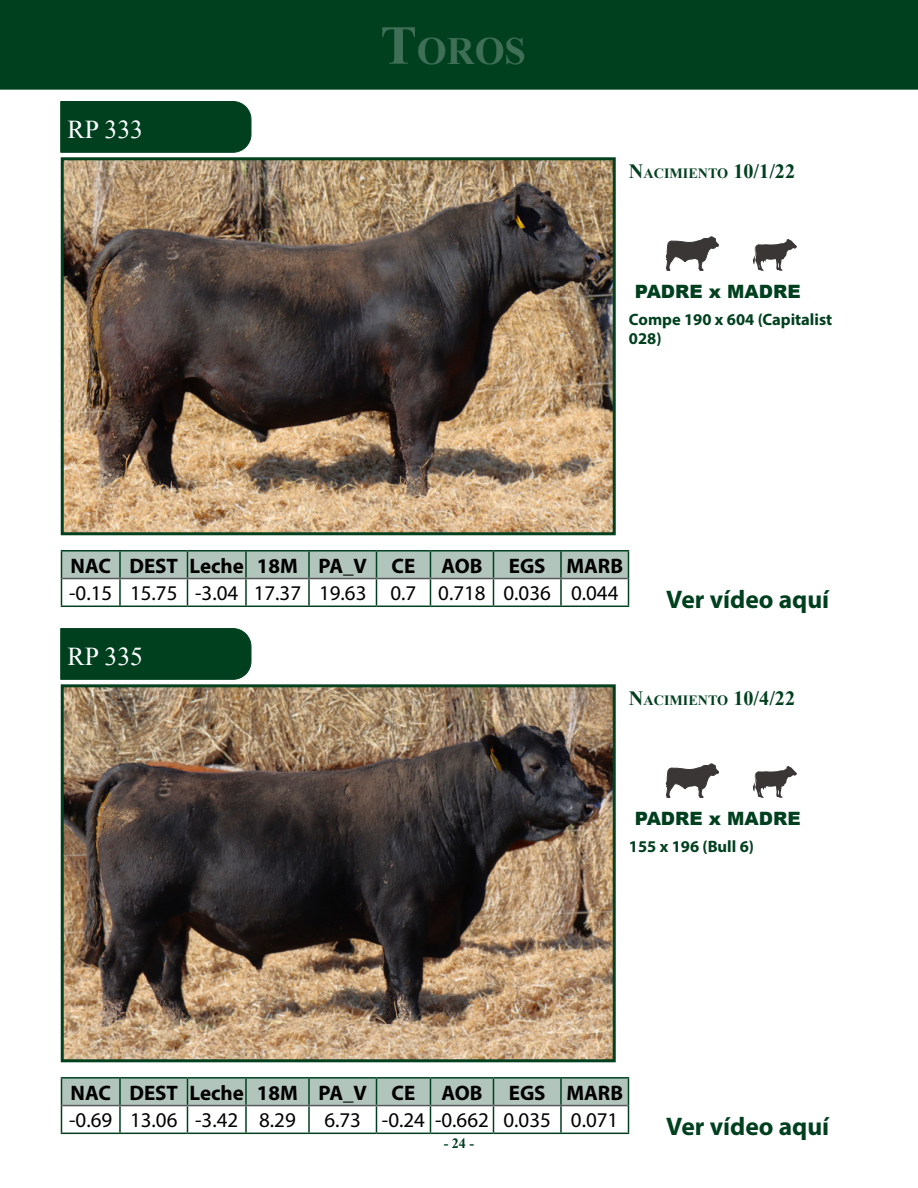
<style>
.page{position:relative;width:918px;height:1188px;background:#fff}
.page>*{position:absolute;margin:0;border:0;box-sizing:border-box;transform-origin:0 0}
.t1{font:700 38.55px "Times New Roman";color:#3f6f57}
.t2{font:25.8px "Times New Roman";color:#fff}
.t3{font:700 25.5px "Myriad Pro";color:#00401f}
.t4{font:21px "Myriad Pro";color:#000}
.t5{font:700 21px "Myriad Pro";color:#000}
.t6{font:900 18.3px "Arial";color:#00401f}
.t7{font:700 16.5px/19.5px "Myriad Pro";color:#00401f}
.t8{font:700 14.1px "Times New Roman";color:#00401f}
.s1{font-size:55.05px}
.s2{font-size:20.25px}
</style>
<div class="page">
<div style="left:0;top:0;width:918px;height:89px;background:#00401f"></div>
<img style="left:65px;top:161px;width:547px;height:370px">
<div style="left:61px;top:157px;width:555px;height:378px;border:3px solid #00401f"></div>
<div style="left:61px;top:102px;width:190px;height:50px;background:#00401f"></div>
<svg style="left:666px;top:237px;width:53px;height:33px"></svg>
<hr style="left:61px;top:550px;width:59px;height:2px;background:#00401f">
<hr style="left:120px;top:550px;width:67px;height:2px;background:#00401f">
<hr style="left:187px;top:550px;width:59px;height:2px;background:#00401f">
<hr style="left:246px;top:550px;width:63px;height:2px;background:#00401f">
<hr style="left:309px;top:550px;width:67px;height:2px;background:#00401f">
<hr style="left:376px;top:550px;width:54px;height:2px;background:#00401f">
<hr style="left:430px;top:550px;width:63px;height:2px;background:#00401f">
<hr style="left:493px;top:550px;width:68px;height:2px;background:#00401f">
<hr style="left:561px;top:550px;width:68px;height:2px;background:#00401f">
<svg style="left:61px;top:551px;width:568px;height:55px"></svg>
<hr style="left:61px;top:606px;width:59px;height:1px;background:#00401f">
<hr style="left:120px;top:606px;width:67px;height:1px;background:#00401f">
<hr style="left:187px;top:606px;width:59px;height:1px;background:#00401f">
<hr style="left:246px;top:606px;width:63px;height:1px;background:#00401f">
<hr style="left:309px;top:606px;width:67px;height:1px;background:#00401f">
<hr style="left:376px;top:606px;width:54px;height:1px;background:#00401f">
<hr style="left:430px;top:606px;width:63px;height:1px;background:#00401f">
<hr style="left:493px;top:606px;width:68px;height:1px;background:#00401f">
<hr style="left:561px;top:606px;width:68px;height:1px;background:#00401f">
<hr style="left:62px;top:578px;width:58px;height:1px;background:#57585b">
<hr style="left:120px;top:578px;width:67px;height:1px;background:#57585b">
<hr style="left:187px;top:578px;width:59px;height:1px;background:#57585b">
<hr style="left:246px;top:578px;width:63px;height:1px;background:#57585b">
<hr style="left:309px;top:578px;width:67px;height:1px;background:#57585b">
<hr style="left:376px;top:578px;width:54px;height:1px;background:#57585b">
<hr style="left:430px;top:578px;width:63px;height:1px;background:#57585b">
<hr style="left:493px;top:578px;width:68px;height:1px;background:#57585b">
<hr style="left:561px;top:578px;width:67px;height:1px;background:#57585b">
<svg style="left:752px;top:239px;width:45px;height:32px"></svg>
<img style="left:65px;top:688px;width:547px;height:370px">
<div style="left:61px;top:684px;width:555px;height:378px;border:3px solid #00401f"></div>
<div style="left:61px;top:629px;width:190px;height:50px;background:#00401f"></div>
<svg style="left:666px;top:764px;width:53px;height:34px"></svg>
<hr style="left:61px;top:1077px;width:59px;height:2px;background:#00401f">
<hr style="left:120px;top:1077px;width:67px;height:2px;background:#00401f">
<hr style="left:187px;top:1077px;width:59px;height:2px;background:#00401f">
<hr style="left:246px;top:1077px;width:63px;height:2px;background:#00401f">
<hr style="left:309px;top:1077px;width:67px;height:2px;background:#00401f">
<hr style="left:376px;top:1077px;width:54px;height:2px;background:#00401f">
<hr style="left:430px;top:1077px;width:63px;height:2px;background:#00401f">
<hr style="left:493px;top:1077px;width:68px;height:2px;background:#00401f">
<hr style="left:561px;top:1077px;width:68px;height:2px;background:#00401f">
<svg style="left:61px;top:1078px;width:568px;height:55px"></svg>
<hr style="left:61px;top:1133px;width:59px;height:1px;background:#00401f">
<hr style="left:120px;top:1133px;width:67px;height:1px;background:#00401f">
<hr style="left:187px;top:1133px;width:59px;height:1px;background:#00401f">
<hr style="left:246px;top:1133px;width:63px;height:1px;background:#00401f">
<hr style="left:309px;top:1133px;width:67px;height:1px;background:#00401f">
<hr style="left:376px;top:1133px;width:54px;height:1px;background:#00401f">
<hr style="left:430px;top:1133px;width:63px;height:1px;background:#00401f">
<hr style="left:493px;top:1133px;width:68px;height:1px;background:#00401f">
<hr style="left:561px;top:1133px;width:68px;height:1px;background:#00401f">
<hr style="left:62px;top:1105px;width:58px;height:1px;background:#57585b">
<hr style="left:120px;top:1105px;width:67px;height:1px;background:#57585b">
<hr style="left:187px;top:1105px;width:59px;height:1px;background:#57585b">
<hr style="left:246px;top:1105px;width:63px;height:1px;background:#57585b">
<hr style="left:309px;top:1105px;width:67px;height:1px;background:#57585b">
<hr style="left:376px;top:1105px;width:54px;height:1px;background:#57585b">
<hr style="left:430px;top:1105px;width:63px;height:1px;background:#57585b">
<hr style="left:493px;top:1105px;width:68px;height:1px;background:#57585b">
<hr style="left:561px;top:1105px;width:67px;height:1px;background:#57585b">
<svg style="left:752px;top:766px;width:45px;height:32px"></svg>
<p class="t2" style="left:67px;top:112px;width:77px">RP 333</p>
<h1 class="t1" style="left:380px;top:24px;width:147px"><span class="s1">T</span>OROS</h1>
<p class="t8" style="left:629px;top:164px;width:168px"><span class="s2">N</span>ACIMIENTO <span class="s2">10/1/22</span></p>
<p class="t6" style="left:635px;top:278px;width:167px">PADRE x MADRE</p>
<p class="t7" style="left:629px;top:309px;width:205px">Compe 190 x 604 (Capitalist<br>028)</p>
<p class="t5" style="left:71px;top:552px;width:413px">NAC DEST Leche 18M PA_V CE AOB</p>
<p class="t5" style="left:509px;top:552px;width:116px">EGS MARB</p>
<p class="t4" style="left:69px;top:580px;width:551px">-0.15 15.75 -3.04 17.37 19.63 0.7 0.718 0.036 0.044</p>
<p class="t2" style="left:67px;top:639px;width:77px">RP 335</p>
<p class="t3" style="left:666px;top:582px;width:164px">Ver vídeo aquí</p>
<p class="t8" style="left:629px;top:691px;width:168px"><span class="s2">N</span>ACIMIENTO <span class="s2">10/4/22</span></p>
<p class="t6" style="left:635px;top:805px;width:167px">PADRE x MADRE</p>
<p class="t7" style="left:629px;top:836px;width:127px">155 x 196 (Bull 6)</p>
<p class="t5" style="left:71px;top:1079px;width:413px">NAC DEST Leche 18M PA_V CE AOB</p>
<p class="t5" style="left:509px;top:1079px;width:116px">EGS MARB</p>
<p class="t4" style="left:69px;top:1107px;width:228px">-0.69 13.06 -3.42 8.29</p>
<p class="t4" style="left:324px;top:1107px;width:296px">6.73 -0.24 -0.662 0.035 0.071</p>
<p class="t8" style="left:444px;top:1133px;width:32px">- 24 -</p>
<p class="t3" style="left:666px;top:1109px;width:164px">Ver vídeo aquí</p>
</div>
